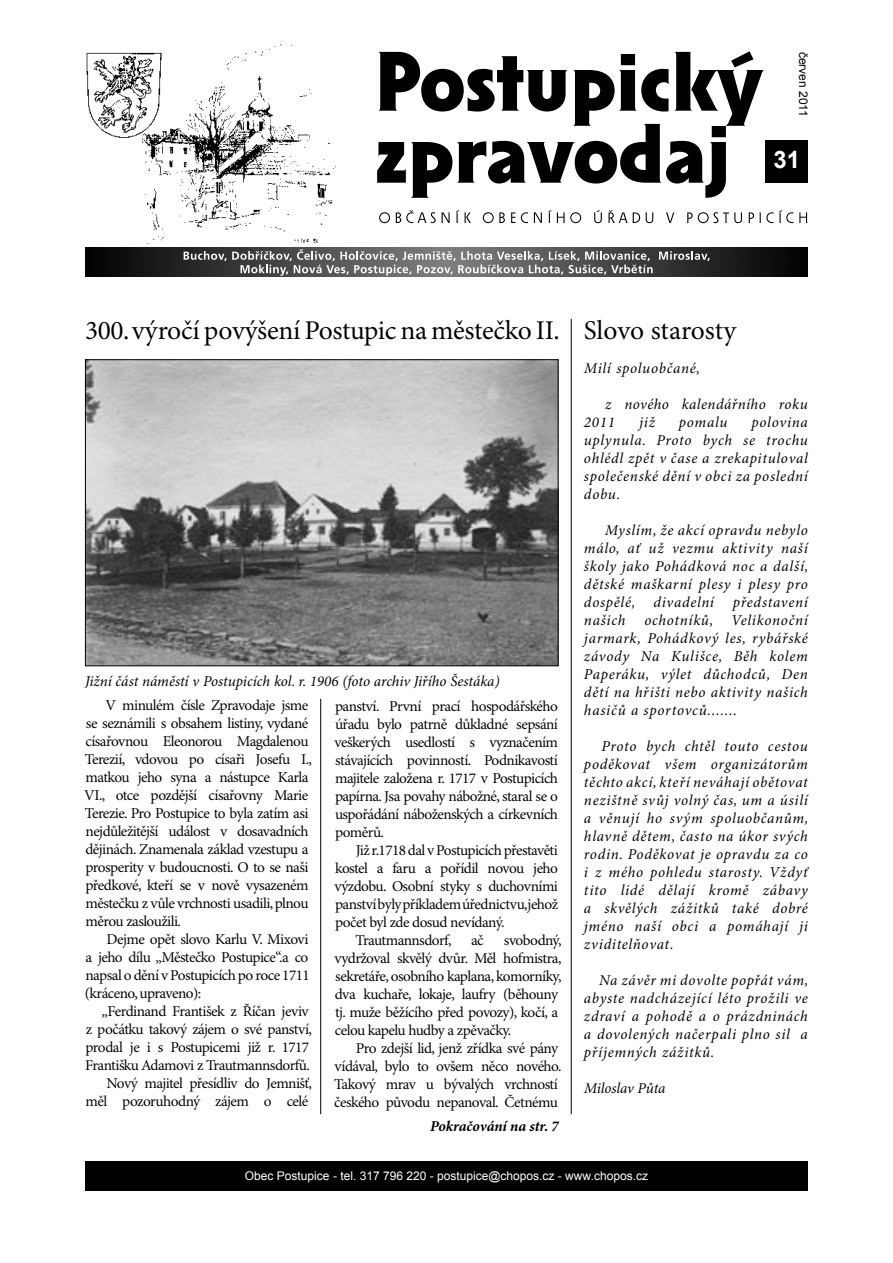
<style>
.page{position:relative;width:893px;height:1263px;background:#fff}
.page>*{position:absolute;margin:0;border:0;box-sizing:border-box;transform-origin:0 0}
.t1{font:27px "Minion Pro";letter-spacing:-.015em;color:#000}
.t2{font:700 24px "Arial";color:#fff}
.t3{font:15px/18px "Minion Pro";letter-spacing:-.04em;color:#000}
.t4{font:italic 15px/18px "Minion Pro";letter-spacing:.04em;color:#000;text-align:justify}
.t5{font:italic 15px "Minion Pro";letter-spacing:-.01em;color:#000}
.t6{font:italic 700 15px "Minion Pro";letter-spacing:-.005em;color:#000}
.t7{font:italic 15px "Minion Pro";letter-spacing:-.015em;color:#000}
.t8{font:12px "Arial";color:#fff}
.t9{font:12px "Arial";color:#000}
</style>
<div class="page">
<svg style="left:85px;top:247px;width:723px;height:30px;background:#202020"></svg>
<svg style="left:659px;top:251px;width:51px;height:10px"></svg>
<svg style="left:184px;top:249px;width:469px;height:27px;background:#797979"></svg>
<div style="left:765px;top:140px;width:43px;height:43px;background:#000"></div>
<svg style="left:377px;top:51px;width:386px;height:147px"></svg>
<svg style="left:379px;top:210px;width:428px;height:13px"></svg>
<img style="left:134px;top:44px;width:206px;height:209px">
<img style="left:86px;top:51px;width:77px;height:89px">
<hr style="left:571px;top:319px;width:1px;height:795px;background:#000">
<div style="left:85px;top:1161px;width:723px;height:30px;background:#000"></div>
<hr style="left:320px;top:699px;width:1px;height:415px;background:#000">
<img style="left:87px;top:361px;width:469px;height:303px">
<div style="left:85px;top:359px;width:473px;height:307px;border:1px solid #000"></div>
<p class="t9" style="left:811px;top:52px;width:67px;rotate:90deg">červen 2011</p>
<h2 class="t2" style="left:774px;top:144px;width:28px">31</h2>
<h1 class="t1" style="left:85px;top:314px;width:476px">300. výročí povýšení Postupic na městečko II.</h1>
<p class="t5" style="left:85px;top:672px;width:416px">Jižní část náměstí v Postupicích kol. r. 1906 (foto archiv Jiřího Šestáka)</p>
<p class="t3" style="left:84px;top:696px;width:229px;text-indent:21px">V minulém čísle Zpravodaje jsme se seznámili s obsahem listiny, vydané císařovnou Eleonorou Magdalenou Terezií, vdovou po císaři Josefu I., matkou jeho syna a nástupce Karla VI., otce pozdější císařovny Marie Terezie. Pro Postupice to byla zatím asi nejdůležitější událost v dosavadních dějinách. Znamenala základ vzestupu a prosperity v budoucnosti. O to se naši předkové, kteří se v nově vysazeném městečku z vůle vrchnosti usadili, plnou měrou zasloužili.</p>
<p class="t3" style="left:85px;top:930px;width:227px;text-align:justify;text-indent:22px">Dejme opět slovo Karlu V. Mixovi a jeho dílu „Městečko Postupice“.a co napsal o dění v Postupicích po roce 1711 (kráceno, upraveno):</p>
<p class="t3" style="left:85px;top:1002px;width:228px;text-align:right">„Ferdinand František z Říčan jeviv<br>z počátku takový zájem o své panství, prodal je i s Postupicemi již r. 1717<br>Františku Adamovi z Trautmannsdorfů.<br>Nový majitel přesídliv do Jemnišť, měl pozoruhodný zájem o celé</p>
<p class="t3" style="left:335px;top:698px;width:225px;text-align:justify">panství. První prací hospodářského úřadu bylo patrně důkladné sepsání veškerých usedlostí s vyznačením stávajících povinností. Podnikavostí majitele založena r. 1717 v Postupicích papírna. Jsa povahy nábožné, staral se o uspořádání náboženských a církevních poměrů.</p>
<p class="t3" style="left:356px;top:842px;width:204px">Již r.1718 dal v Postupicích přestavěti</p>
<p class="t3" style="left:335px;top:860px;width:224px">kostel a faru a pořídil novou jeho</p>
<p class="t3" style="left:335px;top:878px;width:225px">výzdobu. Osobní styky s duchovními</p>
<p class="t3" style="left:335px;top:896px;width:225px">panství byly příkladem úřednictvu,jehož</p>
<p class="t3" style="left:335px;top:914px;width:171px">počet byl zde dosud nevídaný.</p>
<p class="t3" style="left:355px;top:932px;width:98px">Trautmannsdorf,</p>
<p class="t3" style="left:471px;top:932px;width:14px">ač</p>
<p class="t3" style="left:335px;top:932px;width:228px;text-indent:169px">svobodný, vydržoval skvělý dvůr. Měl hofmistra, sekretáře, osobního kaplana, komorníky, dva kuchaře, lokaje, laufry (běhouny tj. muže běžícího před povozy), kočí, a celou kapelu hudby a zpěvačky.</p>
<p class="t3" style="left:334px;top:1040px;width:229px;text-indent:22px">Pro zdejší lid, jenž zřídka své pány vídával, bylo to ovšem něco nového.<br>Takový mrav u bývalých vrchností českého původu nepanoval. Četnému</p>
<p class="t6" style="left:430px;top:1117px;width:130px">Pokračování na str. 7</p>
<h1 class="t1" style="left:584px;top:314px;width:154px">Slovo starosty</h1>
<p class="t4" style="left:584px;top:360px;width:118px">Milí spoluobčané,</p>
<p class="t4" style="left:584px;top:396px;width:225px;text-indent:21px">z nového kalendářního roku<br>2011</p>
<p class="t4" style="left:584px;top:414px;width:225px;text-indent:167px">polovina uplynula. Proto bych se trochu ohlédl zpět v čase a zrekapituloval společenské dění v obci za poslední dobu.</p>
<p class="t4" style="left:584px;top:522px;width:226px;text-indent:21px">Myslím, že akcí opravdu nebylo málo, ať už vezmu aktivity naší školy jako Pohádková noc a další, dětské maškarní plesy i plesy pro dospělé, divadelní</p>
<p class="t4" style="left:639px;top:414px;width:17px">již</p>
<p class="t4" style="left:679px;top:414px;width:50px">pomalu</p>
<p class="t4" style="left:733px;top:594px;width:76px">představení</p>
<p class="t4" style="left:584px;top:612px;width:225px;text-indent:60px">ochotníků, Velikonoční jarmark, Pohádkový les, rybářské závody Na Kulišce, Běh kolem Paperáku, výlet důchodců, Den dětí na hřišti nebo aktivity našich hasičů a sportovců.......</p>
<p class="t4" style="left:584px;top:738px;width:226px;text-indent:17px">Proto bych chtěl touto cestou poděkovat všem organizátorům těchto akcí, kteří neváhají obětovat nezištně svůj volný čas, um a úsilí a věnují ho svým spoluobčanům, hlavně dětem, často na úkor svých rodin. Poděkovat je opravdu za co i z mého pohledu starosty. Vždyť tito lidé dělají kromě zábavy a skvělých zážitků také dobré jméno naší obci a pomáhají ji zviditelňovat.</p>
<p class="t4" style="left:584px;top:972px;width:226px;text-indent:15px">Na závěr mi dovolte popřát vám, abyste nadcházející léto prožili ve zdraví a pohodě a o prázdninách a dovolených načerpali plno sil a příjemných zážitků.</p>
<p class="t7" style="left:584px;top:1079px;width:83px">Miloslav Půta</p>
<p class="t4" style="left:584px;top:612px;width:43px">našich</p>
<p class="t8" style="left:245px;top:1168px;width:405px">Obec Postupice - tel. 317 796 220 - postupice@chopos.cz - www.chopos.cz</p>
</div>
